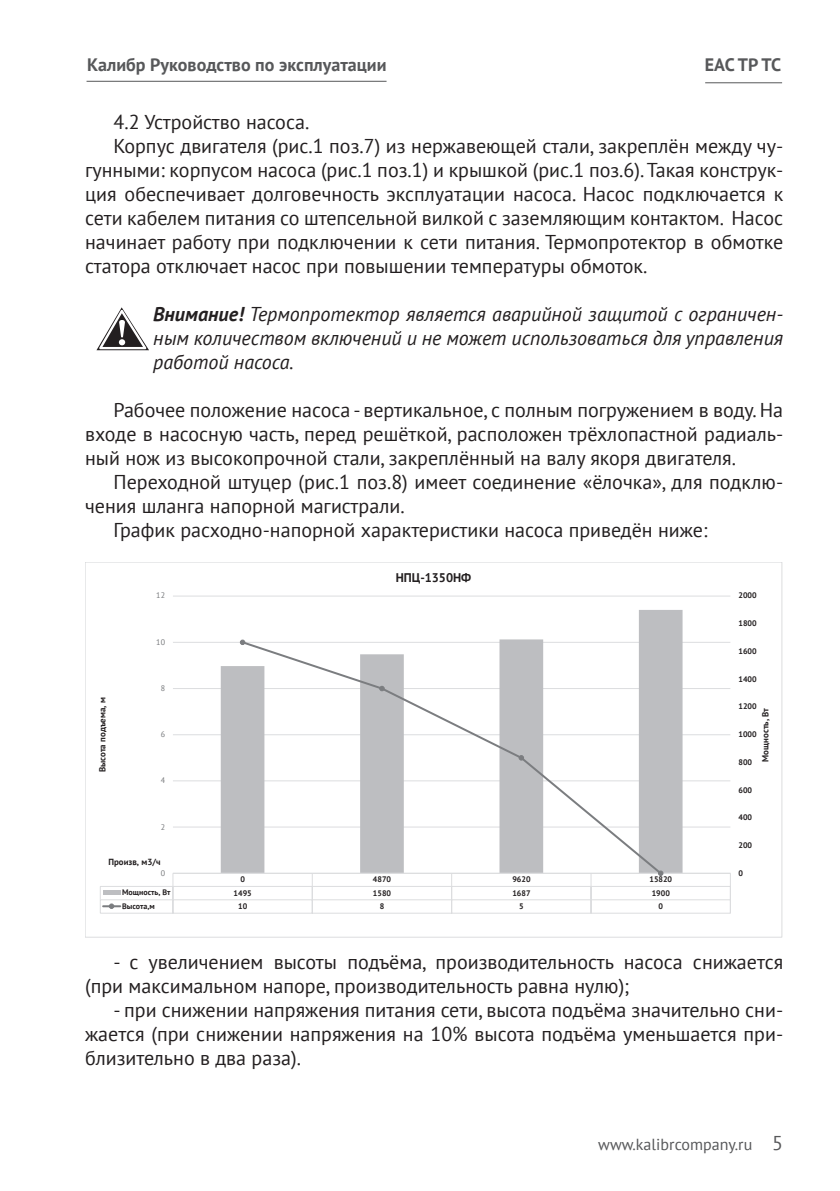
<style>
.page{position:relative;width:840px;height:1191px;background:#fff}
.page>*{position:absolute;margin:0;border:0;box-sizing:border-box;transform-origin:0 0}
.Paragraph{font:20px/24px "PT Sans";color:#231f20;text-align:justify}
.Внимание{font:italic 20px/24px "PT Sans";color:#231f20;text-align:justify}
.t1{font:700 18px "PT Sans";color:#57585a}
.t2{font:16px "PT Sans";color:#57585a}
.t3{font:700 12.6px "PT Sans";color:#231f20}
.t4{font:700 8.8px "PT Sans";color:#231f20}
.t5{font:700 8px "PT Sans";color:#231f20}
.t6{font:8px "PT Sans";color:#76787b}
.s1{font-weight:700}
.s2{font-size:20px}
</style>
<div class="page">
<hr style="left:86px;top:81px;width:300px;height:1px;background:#57585a">
<hr style="left:704px;top:82px;width:77px;height:1px;background:#57585a">
<svg style="left:96px;top:307px;width:53px;height:43px"></svg>
<hr style="left:173px;top:826px;width:557px;height:1px;background:#dcdddf">
<hr style="left:173px;top:780px;width:557px;height:1px;background:#dcdddf">
<hr style="left:173px;top:734px;width:557px;height:1px;background:#dcdddf">
<hr style="left:173px;top:688px;width:557px;height:1px;background:#dcdddf">
<hr style="left:173px;top:642px;width:557px;height:1px;background:#dcdddf">
<hr style="left:173px;top:596px;width:557px;height:1px;background:#dcdddf">
<svg style="left:221px;top:610px;width:461px;height:263px"></svg>
<hr style="left:173px;top:873px;width:557px;height:1px;background:#dcdddf">
<hr style="left:100px;top:886px;width:630px;height:1px;background:#dcdddf">
<hr style="left:100px;top:899px;width:630px;height:1px;background:#dcdddf">
<hr style="left:100px;top:913px;width:630px;height:1px;background:#dcdddf">
<svg style="left:172px;top:873px;width:1px;height:40px"></svg>
<svg style="left:312px;top:874px;width:1px;height:39px"></svg>
<svg style="left:451px;top:874px;width:1px;height:39px"></svg>
<svg style="left:590px;top:874px;width:1px;height:39px"></svg>
<svg style="left:100px;top:887px;width:20px;height:26px"></svg>
<svg style="left:240px;top:640px;width:423px;height:233px"></svg>
<svg style="left:240px;top:640px;width:5px;height:5px"></svg>
<svg style="left:379px;top:686px;width:5px;height:5px"></svg>
<svg style="left:518px;top:755px;width:5px;height:5px"></svg>
<svg style="left:657px;top:870px;width:6px;height:6px"></svg>
<p class="t1" style="left:87px;top:52px;width:301px">Калибр Руководство по эксплуатации</p>
<p class="t1" style="left:704px;top:52px;width:78px">EAC ТР ТС</p>
<p class="Paragraph" style="left:113px;top:109px;width:197px">4.2 Устройство насоса.</p>
<p class="Paragraph" style="left:85px;top:133px;width:699px;text-indent:28px">Корпус двигателя (рис.1 поз.7) из нержавеющей стали, закреплён между чу&shy;гунными: корпусом насоса (рис.1 поз.1) и крышкой (рис.1 поз.6). Такая конструк&shy;ция обеспечивает долговечность эксплуатации насоса. Насос подключается к сети кабелем питания со штепсельной вилкой с заземляющим контактом. Насос начинает работу при подключении к сети питания. Термопротектор в обмотке статора отключает насос при повышении температуры обмоток.</p>
<p class="Внимание" style="left:153px;top:301px;width:631px"><span class="s1">Внимание!</span> Термопротектор является аварийной защитой с ограничен&shy;ным количеством включений и не может использоваться для управления работой насоса.</p>
<p class="Paragraph" style="left:85px;top:397px;width:699px;text-indent:28px">Рабочее положение насоса - вертикальное, с полным погружением в воду. На входе в насосную часть, перед решёткой, расположен трёхлопастной радиаль&shy;ный нож из высокопрочной стали, закреплённый на валу якоря двигателя.</p>
<p class="Paragraph" style="left:85px;top:469px;width:699px;text-indent:28px">Переходной штуцер (рис.1 поз.8) имеет соединение «ёлочка», для подклю&shy;чения шланга напорной магистрали.</p>
<p class="Paragraph" style="left:113px;top:517px;width:595px">График расходно-напорной характеристики насоса приведён ниже:</p>
<p class="t6" style="left:156px;top:590px;width:10px">12</p>
<p class="t6" style="left:156px;top:636px;width:10px">10</p>
<p class="t4" style="left:96px;top:772px;width:77px;rotate:-90deg">Высота подъема, м</p>
<p class="t6" style="left:161px;top:683px;width:6px">8</p>
<p class="t6" style="left:161px;top:729px;width:6px">6</p>
<p class="t6" style="left:161px;top:775px;width:6px">4</p>
<p class="t6" style="left:161px;top:821px;width:6px">2</p>
<p class="t4" style="left:108px;top:856px;width:54px">Произв, м3/ч</p>
<p class="t6" style="left:161px;top:867px;width:6px">0</p>
<p class="t3" style="left:395px;top:569px;width:77px">НПЦ-1350НФ</p>
<p class="t5" style="left:240px;top:874px;width:6px">0</p>
<p class="t5" style="left:373px;top:874px;width:20px">4870</p>
<p class="t5" style="left:512px;top:874px;width:20px">9620</p>
<p class="t5" style="left:649px;top:874px;width:24px">15820</p>
<p class="t5" style="left:122px;top:887px;width:50px">Мощность, Вт</p>
<p class="t5" style="left:233px;top:887px;width:20px">1495</p>
<p class="t5" style="left:373px;top:887px;width:20px">1580</p>
<p class="t5" style="left:512px;top:887px;width:20px">1687</p>
<p class="t5" style="left:651px;top:887px;width:20px">1900</p>
<p class="t5" style="left:122px;top:900px;width:34px">Высота,м</p>
<p class="t5" style="left:238px;top:901px;width:11px">10</p>
<p class="t5" style="left:379px;top:901px;width:6px">8</p>
<p class="t5" style="left:519px;top:901px;width:6px">5</p>
<p class="t5" style="left:658px;top:901px;width:6px">0</p>
<p class="t5" style="left:738px;top:590px;width:20px">2000</p>
<p class="t5" style="left:738px;top:618px;width:20px">1800</p>
<p class="t5" style="left:738px;top:646px;width:20px">1600</p>
<p class="t5" style="left:738px;top:673px;width:20px">1400</p>
<p class="t5" style="left:738px;top:701px;width:20px">1200</p>
<p class="t4" style="left:759px;top:762px;width:55px;rotate:-90deg">Мощность, Вт</p>
<p class="t5" style="left:738px;top:729px;width:20px">1000</p>
<p class="t5" style="left:738px;top:756px;width:15px">800</p>
<p class="t5" style="left:738px;top:784px;width:15px">600</p>
<p class="t5" style="left:738px;top:812px;width:15px">400</p>
<p class="t5" style="left:738px;top:840px;width:15px">200</p>
<p class="t5" style="left:738px;top:867px;width:6px">0</p>
<p class="Paragraph" style="left:85px;top:949px;width:699px;text-indent:28px">- с увеличением высоты подъёма, производительность насоса снижается (при максимальном напоре, производительность равна нулю);</p>
<p class="Paragraph" style="left:85px;top:997px;width:699px;text-indent:28px">- при снижении напряжения питания сети, высота подъёма значительно сни&shy;жается (при снижении напряжения на 10% высота подъёма уменьшается при&shy;близительно в два раза).</p>
<p class="t2" style="left:598px;top:1133px;width:186px">www.kalibrcompany.ru <span class="s2">5</span></p>
</div>
